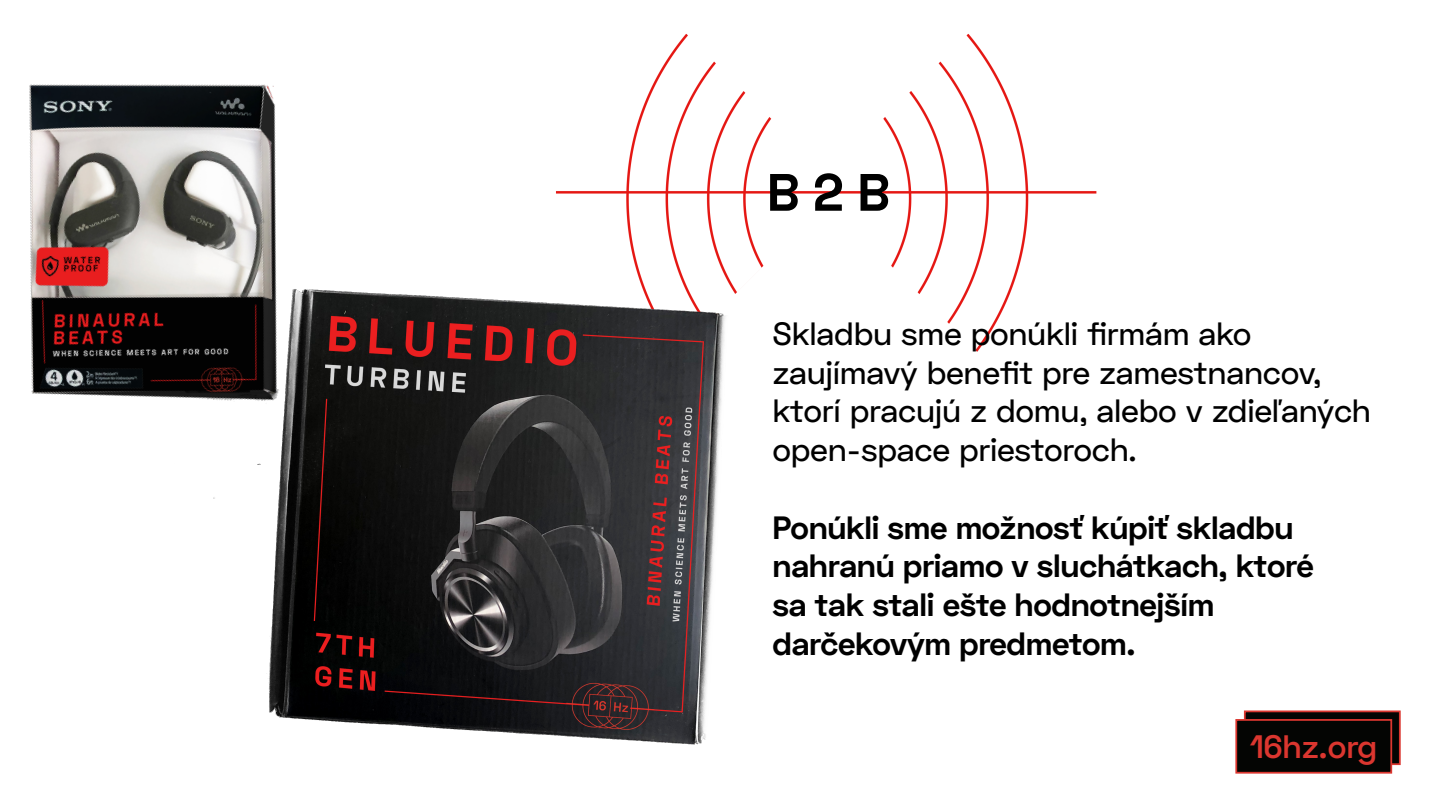
<style>
.page{position:relative;width:1440px;height:810px;background:#fff}
.page>*{position:absolute;margin:0;border:0;box-sizing:border-box;transform-origin:0 0}
.t1{font:700 52.5px "Space Grotesk";color:#000}
.t2{font:600 32.47px "Space Grotesk";color:#db362f}
.t3{font:500 32.25px/38.7px "Space Grotesk";letter-spacing:-.01em;color:#000}
.t4{font:700 32.25px "Space Grotesk";letter-spacing:-.01em;color:#000}
</style>
<div class="page">
<img style="left:556px;top:34px;width:541px;height:318px">
<div style="left:1245px;top:711px;width:155px;height:53px;background:#040503"></div>
<div style="left:1244px;top:710px;width:157px;height:55px;border:2px solid #db362f"></div>
<div style="left:1236px;top:720px;width:155px;height:53px;background:#040503"></div>
<div style="left:1235px;top:719px;width:157px;height:55px;border:2px solid #db362f"></div>
<img style="left:269px;top:234px;width:465px;height:511px">
<img style="left:29px;top:84px;width:362px;height:499px">
<p class="t1" style="left:767px;top:158px;width:124px">B 2 B</p>
<p class="t3" style="left:772px;top:315px;width:481px">Skladbu sme ponúkli firmám ako</p>
<p class="t3" style="left:772px;top:353px;width:551px">zaujímavý benefit pre zamestnancov,</p>
<p class="t3" style="left:772px;top:392px;width:600px">ktorí pracujú z domu, alebo v zdieľaných open-space priestoroch.</p>
<p class="t4" style="left:772px;top:506px;width:523px">Ponúkli sme možnosť kúpiť skladbu</p>
<p class="t4" style="left:772px;top:545px;width:543px">nahranú priamo v sluchátkach, ktoré</p>
<p class="t4" style="left:772px;top:584px;width:443px">sa tak stali ešte hodnotnejším</p>
<p class="t4" style="left:772px;top:622px;width:365px">darčekovým predmetom.</p>
<p class="t2" style="left:1250px;top:725px;width:129px">16hz.org</p>
</div>
